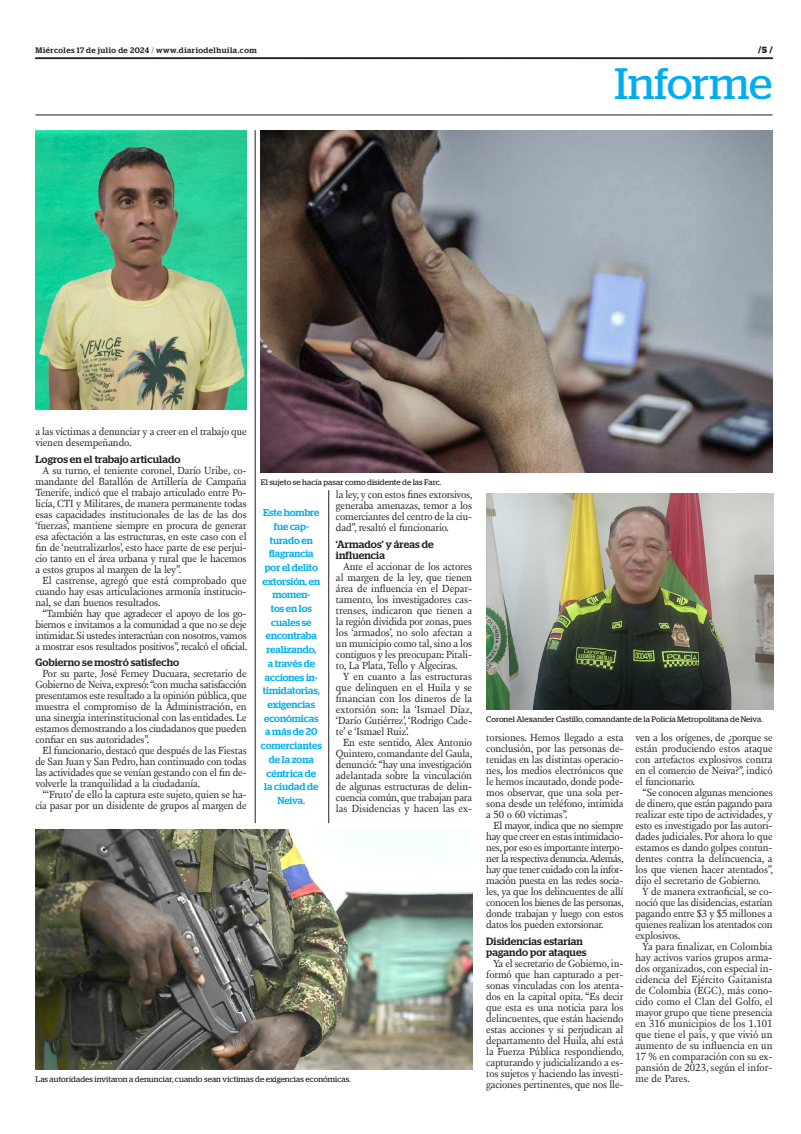
<style>
.page{position:relative;width:801px;height:1134px;background:#fff}
.page>*{position:absolute;margin:0;border:0;box-sizing:border-box;transform-origin:0 0}
.t1{font:43.9px "Stag";color:#00aeef}
.TEXTO{font:10.6px/11px "New Fournier BP";letter-spacing:-.01em;color:#231f20;text-align:justify}
.INTERTITULO{font:500 10.5px/11px "Stag";letter-spacing:.01em;color:#231f20}
.DESTACADO_AZUL{font:500 10px/13.7px "Stag";letter-spacing:-.005em;color:#00aeef;text-align:center}
.t2{font:700 9px "Stag";color:#231f20}
.PIE_DE_FOTO{font:8px "Stag";letter-spacing:.01em;color:#231f20}
.t3{font:500 8px "Stag";letter-spacing:.06em;color:#231f20}
.s1{font-weight:300}
</style>
<div class="page">
<svg style="left:35px;top:58px;width:738px;height:1px"></svg>
<hr style="left:35px;top:115px;width:737px;height:1px;background:#231f20">
<img style="left:35px;top:130px;width:212px;height:279px">
<img style="left:486px;top:494px;width:288px;height:216px">
<img style="left:36px;top:829px;width:436px;height:240px">
<img style="left:261px;top:130px;width:511px;height:342px">
<hr style="left:255px;top:130px;width:1px;height:693px;background:#231f20">
<hr style="left:328px;top:490px;width:1px;height:333px;background:#231f20">
<p class="t3" style="left:35px;top:45px;width:223px">Miércoles 17 de julio de 2024 <span class="s1">/</span> www.diariodelhuila.com</p>
<p class="t2" style="left:758px;top:45px;width:16px">/5/</p>
<p class="t1" style="left:614px;top:59px;width:159px">Informe</p>
<p class="TEXTO" style="left:35px;top:426px;width:213px">a las víctimas a denunciar y a creer en el trabajo que vienen desempeñando.</p>
<p class="INTERTITULO" style="left:35px;top:453px;width:147px">Logros en el trabajo articulado</p>
<p class="TEXTO" style="left:35px;top:465px;width:213px;text-indent:7px">A su turno, el teniente coronel, Darío Uribe, co&shy;mandante del Batallón de Artillería de Campaña Tenerife, indicó que el trabajo articulado entre Po&shy;licía, CTI y Militares, de manera permanente todas esas capacidades institucionales de las de las dos ‘fuerzas’, mantiene siempre en procura de generar esa afectación a las estructuras, en este caso con el fin de ‘neutralizarlos’, esto hace parte de ese perjui&shy;cio tanto en el área urbana y rural que le hacemos a estos grupos al margen de la ley”.</p>
<p class="TEXTO" style="left:35px;top:575px;width:213px;text-indent:7px">El castrense, agregó que está comprobado que cuando hay esas articulaciones armonía institucio&shy;nal, se dan buenos resultados.</p>
<p class="TEXTO" style="left:35px;top:608px;width:213px;text-indent:7px">“También hay que agradecer el apoyo de los go&shy;biernos e invitamos a la comunidad a que no se deje intimidar. Si ustedes interactúan con nosotros, vamos a mostrar esos resultados positivos”, recalcó el oficial.</p>
<p class="INTERTITULO" style="left:35px;top:657px;width:145px">Gobierno se mostró satisfecho</p>
<p class="TEXTO" style="left:35px;top:668px;width:213px;text-indent:7px">Por su parte, José Ferney Ducuara, secretario de Gobierno de Neiva, expresó: “con mucha satisfacción presentamos este resultado a la opinión pública, que muestra el compromiso de la Administración, en una sinergia interinstitucional con las entidades. Le estamos demostrando a los ciudadanos que pueden confiar en sus autoridades”.</p>
<p class="TEXTO" style="left:35px;top:745px;width:213px;text-indent:7px">El funcionario, destacó que después de las Fiestas de San Juan y San Pedro, han continuado con todas las actividades que se venían gestando con el fin de&shy;volverle la tranquilidad a la ciudadanía.</p>
<p class="TEXTO" style="left:35px;top:789px;width:213px;text-align:right">“‘Fruto’ de ello la captura este sujeto, quien se ha&shy;cía pasar por un disidente de grupos al margen de</p>
<p class="PIE_DE_FOTO" style="left:261px;top:477px;width:182px">El sujeto se hacía pasar como disidente de las Farc.</p>
<p class="TEXTO" style="left:336px;top:489px;width:138px">la ley, y con estos fines extorsivos, generaba amenazas, temor a los comerciantes del centro de la ciu&shy;dad”, resaltó el funcionario.</p>
<p class="INTERTITULO" style="left:336px;top:538px;width:99px">‘Armados’ y áreas de influencia</p>
<p class="TEXTO" style="left:336px;top:561px;width:138px;text-indent:7px">Ante el accionar de los actores al margen de la ley, que tienen área de influencia en el Depar&shy;tamento, los investigadores cas&shy;trenses, indicaron que tienen a la región dividida por zonas, pues los ‘armados’, no solo afectan a un municipio como tal, sino a los contiguos y les preocupan: Pitali&shy;to, La Plata, Tello y Algeciras.</p>
<p class="TEXTO" style="left:336px;top:671px;width:138px;text-indent:7px">Y en cuanto a las estructuras que delinquen en el Huila y se financian con los dineros de la extorsión son: la ‘Ismael Díaz, ‘Darío Gutiérrez’, ‘Rodrigo Cade&shy;te’ e ‘Ismael Ruiz’.</p>
<p class="TEXTO" style="left:336px;top:737px;width:138px;text-indent:7px">En este sentido, Alex Antonio Quintero, comandante del Gaula, denunció: “hay una investigación adelantada sobre la vinculación de algunas estructuras de delin&shy;cuencia común, que trabajan para las Disidencias y hacen las ex-</p>
<p class="TEXTO" style="left:486px;top:732px;width:139px">torsiones. Hemos llegado a esta conclusión, por las personas de&shy;tenidas en las distintas operacio&shy;nes, los medios electrónicos que le hemos incautado, donde pode&shy;mos observar, que una sola per&shy;sona desde un teléfono, intimida a 50 o 60 víctimas”.</p>
<p class="TEXTO" style="left:486px;top:820px;width:139px;text-indent:7px">El mayor, indica que no siempre hay que creer en estas intimidacio&shy;nes, por eso es importante interpo&shy;ner la respectiva denuncia. Además, hay que tener cuidado con la infor&shy;mación puesta en las redes socia&shy;les, ya que los delincuentes de allí conocen los bienes de las personas, donde trabajan y luego con estos datos los pueden extorsionar.</p>
<p class="INTERTITULO" style="left:486px;top:935px;width:102px">Disidencias estarían pagando por ataques</p>
<p class="TEXTO" style="left:486px;top:958px;width:139px;text-indent:7px">Ya el secretario de Gobierno, in&shy;formó que han capturado a per&shy;sonas vinculadas con los atenta&shy;dos en la capital opita. “Es decir que esta es una noticia para los delincuentes, que están haciendo estas acciones y si perjudican al departamento del Huila, ahí está la Fuerza Pública respondiendo, capturando y judicializando a es&shy;tos sujetos y haciendo las investi&shy;gaciones pertinentes, que nos lle-</p>
<p class="DESTACADO_AZUL" style="left:261px;top:506px;width:62px">Este hombre fue cap&shy;turado en flagrancia por el delito extorsión, en momen-<br>tos en los cuales se encontraba realizando,<br>a través de acciones in&shy;timidatorias, exigencias económicas a más de 20 comerciantes de la zona céntrica de<br>la ciudad de<br>Neiva.</p>
<p class="PIE_DE_FOTO" style="left:486px;top:714px;width:278px">Coronel Alexander Castillo, comandante de la Policía Metropolitana de Neiva.</p>
<p class="TEXTO" style="left:635px;top:732px;width:139px">ven a los orígenes, de ¿porque se están produciendo estos ataque con artefactos explosivos contra en el comercio de Neiva?”, indicó el funcionario.</p>
<p class="TEXTO" style="left:635px;top:787px;width:139px;text-indent:7px">“Se conocen algunas menciones de dinero, que están pagando para realizar este tipo de actividades, y esto es investigado por las autori&shy;dades judiciales. Por ahora lo que estamos es dando golpes contun&shy;dentes contra la delincuencia, a los que vienen hacer atentados”, dijo el secretario de Gobierno.</p>
<p class="TEXTO" style="left:635px;top:886px;width:139px;text-indent:7px">Y de manera extraoficial, se co&shy;noció que las disidencias, estarían pagando entre $3 y $5 millones a quienes realizan los atentados con explosivos.</p>
<p class="TEXTO" style="left:635px;top:941px;width:139px;text-indent:7px">Ya para finalizar, en Colombia hay activos varios grupos arma&shy;dos organizados, con especial in&shy;cidencia del Ejército Gaitanista de Colombia (EGC), más cono&shy;cido como el Clan del Golfo, el mayor grupo que tiene presencia en 316 municipios de los 1.101 que tiene el país, y que vivió un aumento de su influencia en un 17 % en comparación con su ex&shy;pansión de 2023, según el infor-</p>
<p class="PIE_DE_FOTO" style="left:36px;top:1074px;width:317px">Las autoridades invitaron a denunciar, cuando sean víctimas de exigencias económicas.</p>
<p class="TEXTO" style="left:635px;top:1073px;width:56px">me de Pares.</p>
</div>
